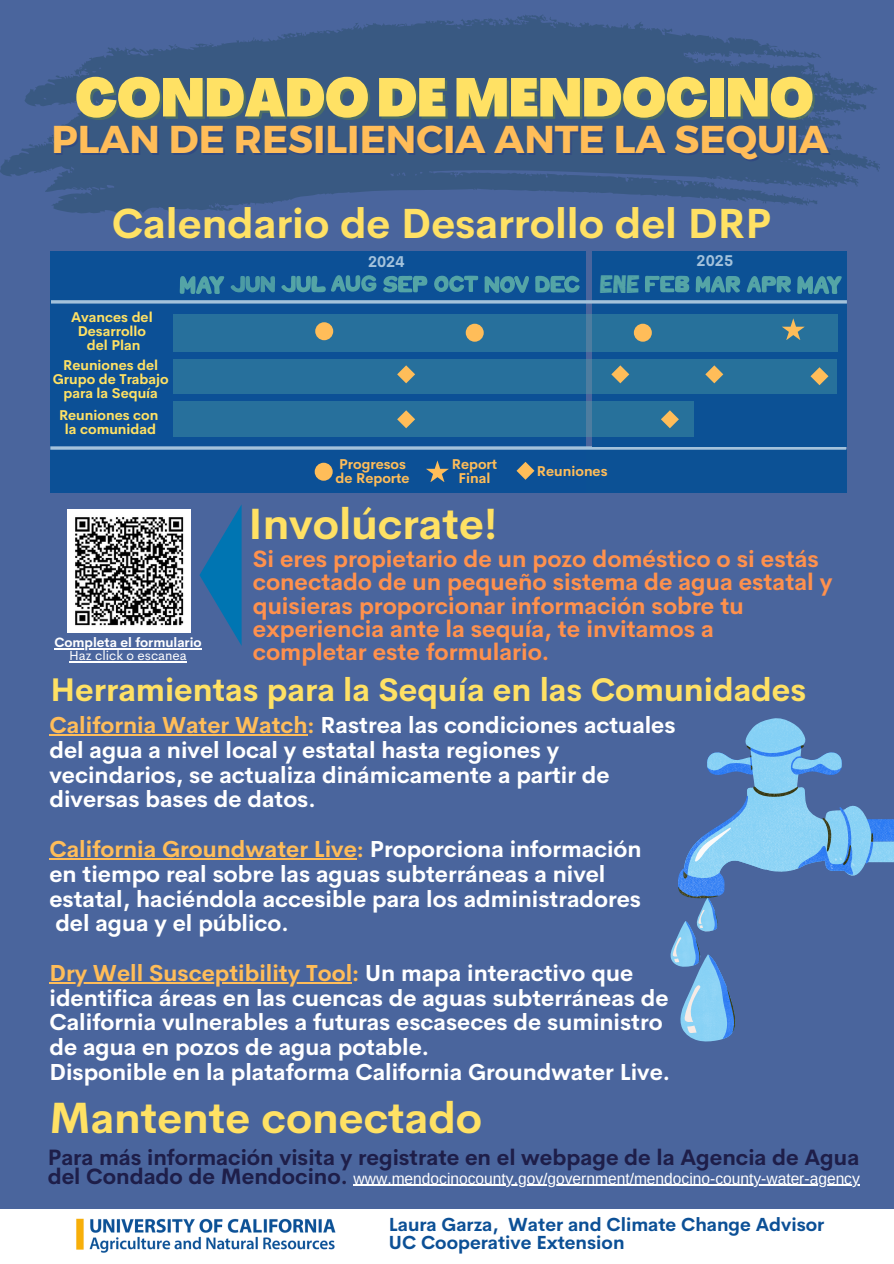
<style>
.page{position:relative;width:894px;height:1264px;background:#fff}
.page>*{position:absolute;margin:0;border:0;box-sizing:border-box;transform-origin:0 0}
.t1{font:900 condensed 53.4px "Agrandir";color:#ffe164}
.t2{font:700 42.9px "Cerebri Sans";color:#ffe164}
.t3{font:700 41.25px "Cerebri Sans";color:#ffe164}
.t4{font:700 38.85px "Montserrat";color:#ffbd59}
.t5{font:700 32.1px "Cerebri Sans";color:#ffe164}
.t6{font:25.2px "Gagalin";color:#54a4a6}
.t7{font:700 23.1px/23.1px "Cerebri Sans";color:#ff914d}
.t8{font:700 22.65px/24.8px "Cerebri Sans";color:#fff}
.t9{font:700 21.75px/19.2px "Cerebri Sans";color:#1e1e49}
.t10{font:700 18.6px/17.9px "Cerebri Sans";color:#0c5096}
.t11{font:15.6px "Arimo";color:#fff}
.t12{font:700 15.3px "Cerebri Sans";color:#a4c2db}
.t13{font:700 13.95px/14px "Cerebri Sans";color:#ffe164;text-align:center}
.t14{font:700 13.95px "Cerebri Sans";color:#ffbd59}
.t15{font:700 13.2px "Cerebri Sans";color:#fff}
.t16{font:13.2px "Cerebri Sans";color:#fff}
.s1{color:#ffbd59}
</style>
<div class="page">
<div style="left:0;top:0;width:893px;height:1263px;background:#4a659d"></div>
<div style="left:0;top:1209px;width:893px;height:54px;background:#fff"></div>
<img style="left:76px;top:1218px;width:260px;height:35px">
<hr style="left:49px;top:734px;width:258px;height:2px;background:#ffbd59">
<hr style="left:49px;top:858px;width:308px;height:1px;background:#ffbd59">
<hr style="left:49px;top:982px;width:303px;height:1px;background:#ffbd59">
<svg style="left:670px;top:718px;width:223px;height:324px"></svg>
<svg style="left:0;top:15px;width:879px;height:200px;fill:#395982"></svg>
<svg style="left:199px;top:505px;width:42px;height:140px"></svg>
<div style="left:579px;top:449px;width:267px;height:44px;background:#0c5195"></div>
<div style="left:50px;top:251px;width:535px;height:242px;background:#0c5096"></div>
<svg style="left:180px;top:276px;width:44px;height:18px"></svg>
<svg style="left:230px;top:276px;width:45px;height:16px"></svg>
<svg style="left:434px;top:276px;width:44px;height:16px"></svg>
<svg style="left:535px;top:276px;width:44px;height:16px"></svg>
<svg style="left:484px;top:276px;width:45px;height:17px"></svg>
<svg style="left:281px;top:275px;width:95px;height:17px"></svg>
<svg style="left:383px;top:276px;width:44px;height:16px"></svg>
<svg style="left:50px;top:446px;width:796px;height:4px;background:#84aacc"></svg>
<div style="left:591px;top:251px;width:255px;height:195px;background:#0c5195"></div>
<svg style="left:746px;top:276px;width:44px;height:16px"></svg>
<svg style="left:645px;top:276px;width:44px;height:16px"></svg>
<svg style="left:695px;top:276px;width:45px;height:16px"></svg>
<svg style="left:797px;top:276px;width:44px;height:18px"></svg>
<div style="left:173px;top:314px;width:663px;height:37px;background:#27709c"></div>
<div style="left:173px;top:359px;width:663px;height:34px;background:#27709c"></div>
<div style="left:173px;top:401px;width:521px;height:36px;background:#27709c"></div>
<div style="left:314px;top:463px;width:18px;height:18px;background:#ffbd59;border-radius:50%"></div>
<svg style="left:426px;top:460px;width:23px;height:22px"></svg>
<svg style="left:516px;top:462px;width:18px;height:18px"></svg>
<div style="left:315px;top:322px;width:18px;height:18px;background:#ffbd59;border-radius:50%"></div>
<div style="left:465px;top:324px;width:18px;height:18px;background:#ffbd59;border-radius:50%"></div>
<div style="left:633px;top:324px;width:18px;height:18px;background:#ffbd59;border-radius:50%"></div>
<svg style="left:782px;top:318px;width:22px;height:22px"></svg>
<svg style="left:397px;top:410px;width:18px;height:18px"></svg>
<svg style="left:397px;top:365px;width:18px;height:18px"></svg>
<svg style="left:611px;top:365px;width:18px;height:18px"></svg>
<svg style="left:661px;top:410px;width:17px;height:18px"></svg>
<svg style="left:705px;top:365px;width:18px;height:18px"></svg>
<hr style="left:51px;top:300px;width:795px;height:3px;background:#a4c2db">
<img style="left:67px;top:509px;width:123px;height:123px">
<hr style="left:54px;top:648px;width:148px;height:1px;background:#fff">
<hr style="left:69px;top:661px;width:118px;height:1px;background:#fff">
<hr style="left:353px;top:1184px;width:506px;height:1px;background:#fff">
<svg style="left:810px;top:367px;width:18px;height:18px"></svg>
<p class="t1" style="left:75px;top:76px;width:739px">CONDADO DEMENDOCINO</p>
<h3 class="t4" style="left:51px;top:114px;width:778px">PLAN DE RESILIENCIA ANTE LA SEQUIA</h3>
<p class="t3" style="left:112px;top:197px;width:660px">Calendario de Desarrollo del DRP</p>
<p class="t13" style="left:71px;top:310px;width:83px">Avances del</p>
<p class="t13" style="left:78px;top:324px;width:70px">Desarrollo</p>
<p class="t13" style="left:87px;top:338px;width:55px">del Plan</p>
<p class="t13" style="left:53px;top:358px;width:117px">Reuniones del<br>Grupo de Trabajo para la Sequía</p>
<p class="t13" style="left:59px;top:408px;width:101px">Reuniones con</p>
<p class="t13" style="left:65px;top:422px;width:93px">la comunidad</p>
<p class="t12" style="left:368px;top:252px;width:38px">2024</p>
<p class="t12" style="left:696px;top:251px;width:38px">2025</p>
<p class="t6" style="left:600px;top:267px;width:41px">ENE</p>
<p class="t14" style="left:339px;top:455px;width:68px">Progresos</p>
<p class="t14" style="left:335px;top:469px;width:76px">de Reporte</p>
<p class="t14" style="left:451px;top:455px;width:47px">Report</p>
<p class="t14" style="left:458px;top:469px;width:33px">Final</p>
<p class="t14" style="left:536px;top:462px;width:72px">Reuniones</p>
<p class="t2" style="left:248px;top:496px;width:250px">Involúcrate!</p>
<p class="t7" style="left:253px;top:547px;width:581px">Si eres propietario de un pozo doméstico o si estás conectado de un pequeño sistema de agua estatal y quisieras proporcionar información sobre tu experiencia ante la sequía, te invitamos a completar este formulario.</p>
<p class="t5" style="left:50px;top:669px;width:757px">Herramientas para la Sequía en las Comunidades</p>
<p class="t15" style="left:54px;top:634px;width:149px">Completa el formulario</p>
<h5 class="t16" style="left:69px;top:647px;width:119px">Haz click o escanea</h5>
<h1 class="t8" style="left:49px;top:712px;width:627px"><span class="s1">California Water Watch:</span> Rastrea las condiciones actuales del agua a nivel local y estatal hasta regiones y vecindarios, se actualiza dinámicamente a partir de diversas bases de datos.</h1>
<h2 class="t8" style="left:49px;top:836px;width:593px"><span class="s1">California Groundwater Live:</span> Proporciona información en tiempo real sobre las aguas subterráneas a nivel estatal, haciéndola accesible para los administradores del agua y el público.</h2>
<h3 class="t8" style="left:49px;top:960px;width:622px"><span class="s1">Dry Well Susceptibility Tool:</span> Un mapa interactivo que identifica áreas en las cuencas de aguas subterráneas de California vulnerables a futuras escaseces de suministro de agua en pozos de agua potable.<br>Disponible en la plataforma California Groundwater Live.</h3>
<p class="t2" style="left:49px;top:1089px;width:434px">Mantente conectado</p>
<p class="t9" style="left:48px;top:1147px;width:812px">Para más información visita y registrate en el webpage de la Agencia de Agua del Condado de Mendocino.</p>
<p class="t11" style="left:353px;top:1169px;width:507px">www.mendocinocounty.gov/government/mendocino-county-water-agency</p>
<p class="t10" style="left:389px;top:1215px;width:437px;text-indent:119px">Water and Climate Change Advisor<br>UC Cooperative Extension</p>
<p class="t10" style="left:389px;top:1215px;width:111px">Laura Garza,</p>
</div>
